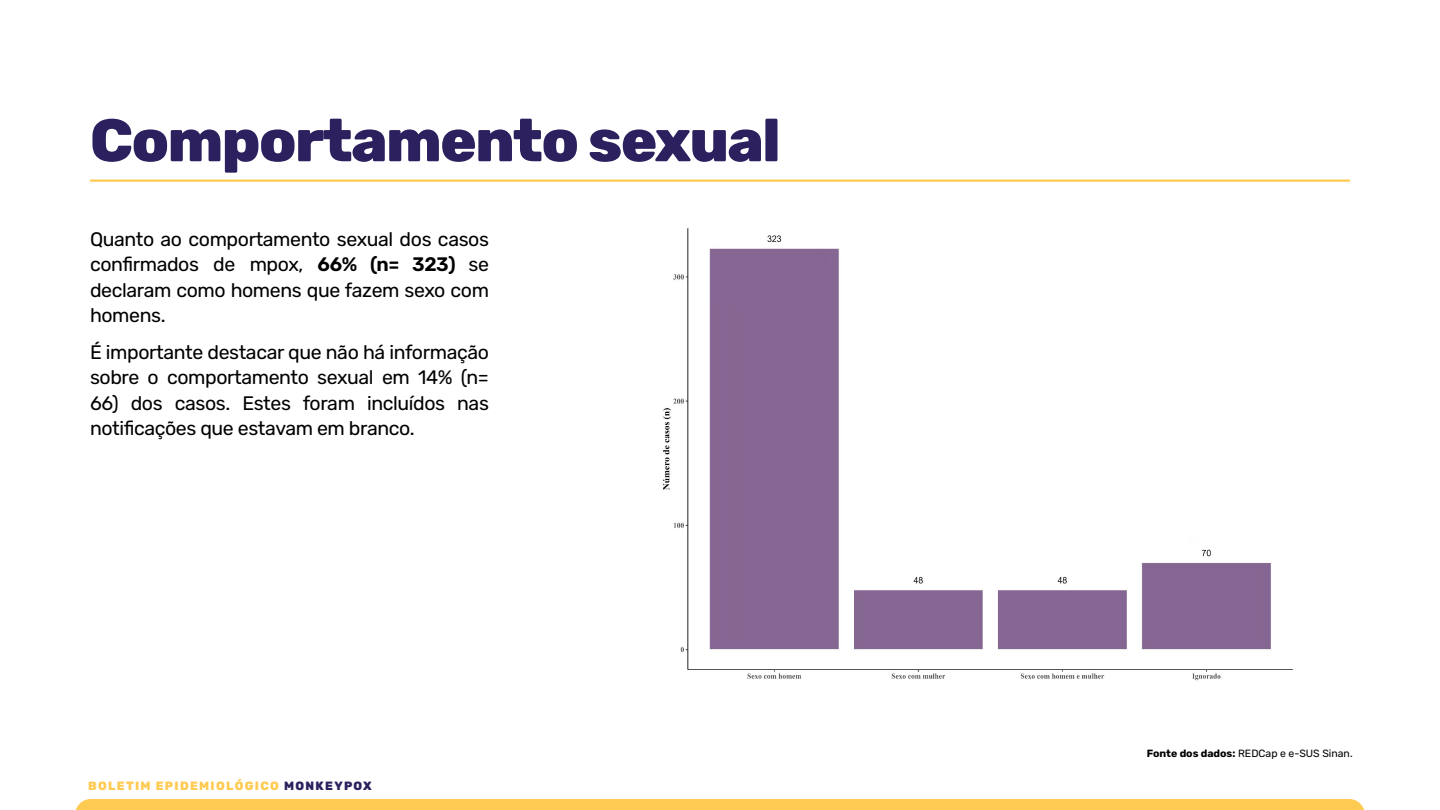
<style>
.page{position:relative;width:1440px;height:810px;background:#fff}
.page>*{position:absolute;margin:0;border:0;box-sizing:border-box;transform-origin:0 0}
.t1{font:800 60px "Rubik";letter-spacing:-.025em;color:#2c205e}
.t2{font:19.5px/25.5px "Rubik";letter-spacing:-.02em;color:#000}
.t3{font:800 12px "Rubik";letter-spacing:.11em;color:#ffcb52}
.t4{font:10.5px "Rubik";color:#000}
.s1{font-weight:600}
.s2{color:#2c205e}
.s3{font-weight:700}
</style>
<div class="page">
<div style="left:76px;top:799px;width:1288px;height:11px;background:#ffca52"></div>
<img style="left:663px;top:228px;width:630px;height:453px">
<hr style="left:90px;top:180px;width:1260px;height:2px;background:#ffca52">
<h1 class="t1" style="left:90px;top:105px;width:692px">Comportamento sexual</h1>
<p class="t2" style="left:90px;top:227px;width:401px;text-align:justify">Quanto ao comportamento sexual dos casos confirmados de mpox, <span class="s1">66% (n= 323)</span> se declaram como homens que fazem sexo com homens.</p>
<p class="t2" style="left:90px;top:340px;width:401px">É importante destacar que não há informação sobre o comportamento sexual em 14% (n=</p>
<p class="t2" style="left:90px;top:391px;width:400px">66) dos casos. Estes foram incluídos nas notificações que estavam em branco.</p>
<p class="t3" style="left:88px;top:779px;width:285px">BOLETIM EPIDEMIOLÓGICO <span class="s2">MONKEYPOX</span></p>
<p class="t4" style="left:1147px;top:746px;width:207px"><span class="s3">Fonte dos dados:</span> REDCap e e-SUS Sinan.</p>
</div>
